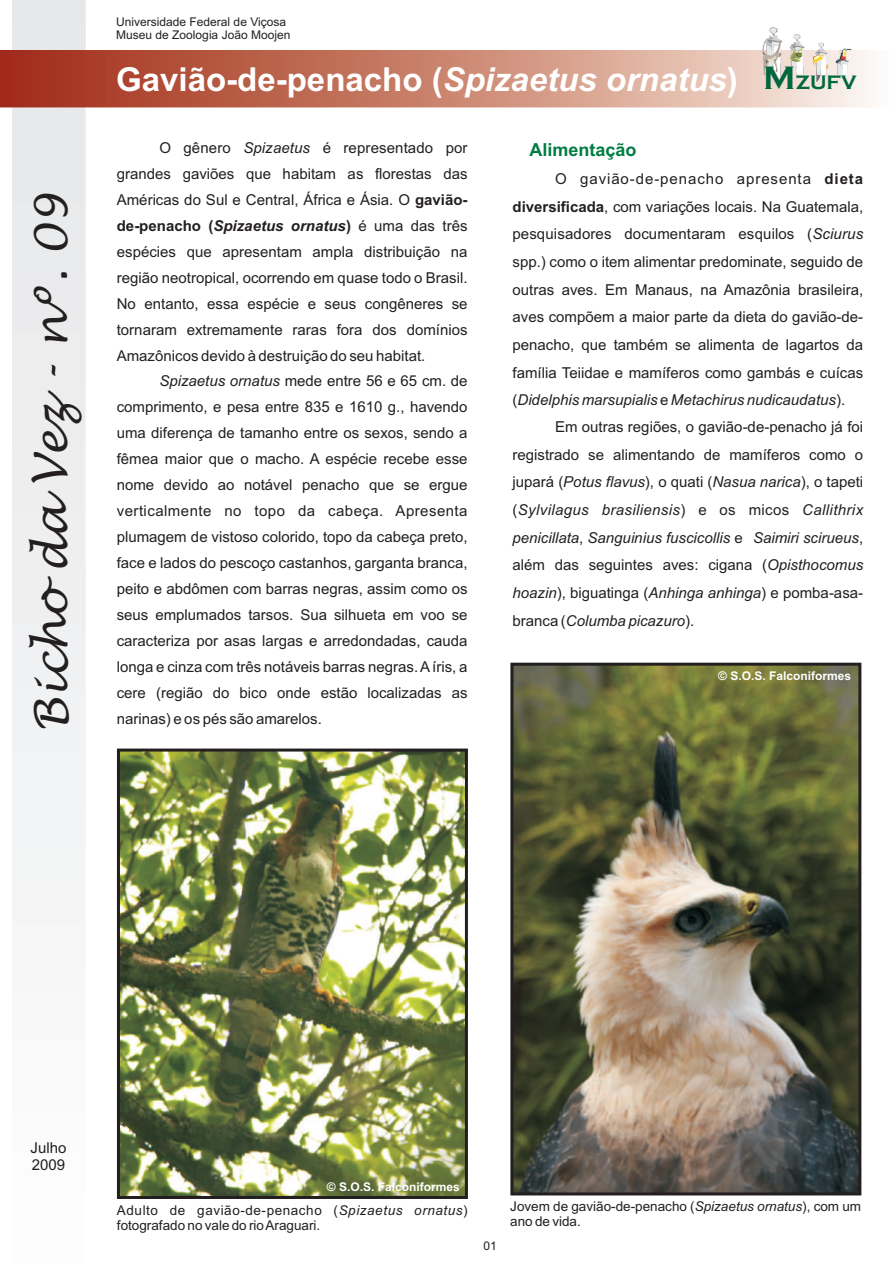
<style>
.page{position:relative;width:893px;height:1263px;background:#fff}
.page>*{position:absolute;margin:0;border:0;box-sizing:border-box;transform-origin:0 0}
.t1{font:italic 45px "Lucida Handwriting";color:#231f20}
.t2{font:700 33px "Arial";color:#fff}
.t3{font:700 18px "Arial";color:#007d43}
.t4{font:15px/26px "Arial";color:#231f20;text-align:justify}
.t5{font:13.5px/15.1px "Arial";color:#231f20}
.t6{font:12px/13.4px "Arial";color:#231f20}
.t7{font:700 12px "Arial";color:#fff}
.s1{font-style:italic}
.s2{font-family:"Copperplate Gothic";font-size:33.6px;color:#00673e}
.s3{font-family:"Copperplate Gothic";font-size:20.25px;color:#00673e}
.s4{font-weight:700}
.s5{font-weight:700;font-style:italic}
</style>
<div class="page">
<div style="left:13px;top:0;width:72px;height:919px;background:#eeeeef"></div>
<img style="left:0;top:51px;width:867px;height:57px">
<svg style="left:812px;top:42px;width:17px;height:40px"></svg>
<svg style="left:835px;top:48px;width:17px;height:33px"></svg>
<svg style="left:762px;top:27px;width:21px;height:52px"></svg>
<svg style="left:789px;top:34px;width:16px;height:40px"></svg>
<img style="left:121px;top:752px;width:343px;height:443px">
<div style="left:117px;top:748px;width:351px;height:451px;border:3px solid #231f20"></div>
<img style="left:514px;top:667px;width:343px;height:524px">
<div style="left:510px;top:663px;width:351px;height:532px;border:3px solid #231f20"></div>
<h1 class="t1" style="left:29px;top:732px;width:539px;rotate:-90deg">BichodaVez - nº. 09</h1>
<p class="t6" style="left:116px;top:16px;width:176px">Universidade Federal de Viçosa<br>Museu de Zoologia João Moojen</p>
<h2 class="t2" style="left:116px;top:67px;width:742px">Gavião-de-penacho (<span class="s1">Spizaetus ornatus</span>) <span class="s2">M</span><span class="s3">ZUFV</span></h2>
<p class="t4" style="left:117px;top:136px;width:352px;text-indent:43px">O gênero <span class="s1">Spizaetus</span> é representado por grandes gaviões que habitam as florestas das Américas do Sul e Central, África e Ásia. O <span class="s4">gavião&shy;de-penacho (</span><span class="s5">Spizaetus ornatus</span><span class="s4">)</span> é uma das três espécies que apresentam ampla distribuição na região neotropical, ocorrendo em quase todo o Brasil.<br>No entanto, essa espécie e seus congêneres se tornaram extremamente raras fora dos domínios Amazônicos devido à destruição do seu habitat.</p>
<p class="t4" style="left:117px;top:369px;width:352px;text-indent:43px"><span class="s1">Spizaetus ornatus</span> mede entre 56 e 65 cm. de comprimento, e pesa entre 835 e 1610 g., havendo uma diferença de tamanho entre os sexos, sendo a fêmea maior que o macho. A espécie recebe esse nome devido ao notável penacho que se ergue verticalmente no topo da cabeça. Apresenta plumagem de vistoso colorido, topo da cabeça preto, face e lados do pescoço castanhos, garganta branca, peito e abdômen com barras negras, assim como os seus emplumados tarsos. Sua silhueta em voo se caracteriza por asas largas e arredondadas, cauda longa e cinza com três notáveis barras negras. Aíris, a cere (região do bico onde estão localizadas as</p>
<p class="t4" style="left:117px;top:707px;width:207px">narinas) e os pés são amarelos.</p>
<p class="t3" style="left:529px;top:143px;width:109px">Alimentação</p>
<p class="t4" style="left:512px;top:166px;width:352px;line-height:27.6px;text-indent:43px">O gavião-de-penacho apresenta <span class="s4">dieta diversificada</span>, com variações locais. Na Guatemala, pesquisadores documentaram esquilos (<span class="s1">Sciurus </span>spp.) como o item alimentar predominate, seguido de outras aves. Em Manaus, na Amazônia brasileira, aves compõem a maior parte da dieta do gavião-de&shy;penacho, que também se alimenta de lagartos da família Teiidae e mamíferos como gambás e cuícas (<span class="s1">Didelphis marsupialis</span> e <span class="s1">Metachirus nudicaudatus</span>).</p>
<p class="t4" style="left:512px;top:414px;width:352px;line-height:27.6px;text-indent:43px">Em outras regiões, o gavião-de-penacho já foi registrado se alimentando de mamíferos como o jupará (<span class="s1">Potus flavus</span>), o quati (<span class="s1">Nasua narica</span>), o tapeti (<span class="s1">Sylvilagus brasiliensis</span>) e os micos <span class="s1">Callithrix penicillata</span>, <span class="s1">Sanguinius fuscicollis</span> e <span class="s1">Saimiri scirueus</span>, além das seguintes aves: cigana (<span class="s1">Opisthocomus hoazin</span>), biguatinga (<span class="s1">Anhinga anhinga</span>) e pomba-asa&shy;branca (<span class="s1">Columba picazuro</span>).</p>
<p class="t7" style="left:718px;top:671px;width:134px">© S.O.S. Falconiformes</p>
<p class="t4" style="left:31px;top:1141px;width:37px;line-height:16.8px">Julho<br>2009</p>
<p class="t7" style="left:327px;top:1182px;width:134px">© S.O.S. Falconiformes</p>
<p class="t5" style="left:117px;top:1204px;width:352px">Adulto de gavião-de-penacho (<span class="s1">Spizaetus ornatus</span>) fotografado no vale do rio Araguari.</p>
<p class="t6" style="left:483px;top:1240px;width:15px">01</p>
<p class="t5" style="left:510px;top:1200px;width:352px">Jovem de gavião-de-penacho (<span class="s1">Spizaetus ornatus</span>), com um ano de vida.</p>
</div>
